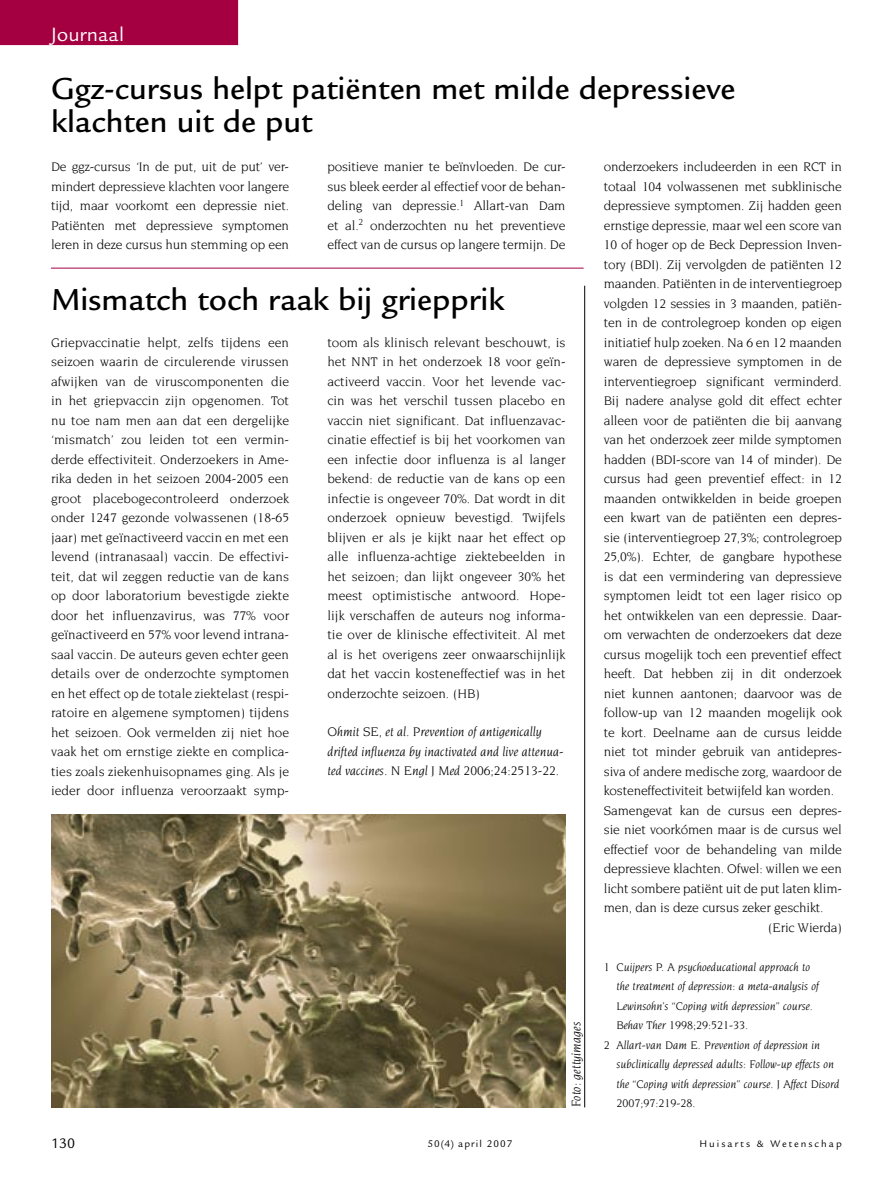
<style>
.page{position:relative;width:893px;height:1191px;background:#fff}
.page>*{position:absolute;margin:0;border:0;box-sizing:border-box;transform-origin:0 0}
.Artikelkop{font:500 33px/33px "Legacy Sans";color:#000}
.Rubriekskop{font:21px "Legacy Sans";color:#fff}
.t1{font:15px "Legacy Sans";color:#000}
.t2{font:13.5px/19.5px "Novarese";letter-spacing:-.015em;color:#000;text-align:justify}
.Bijschrift_figuur{font:italic 13.5px/19.5px "Novarese";color:#000}
.Literatuurlijst{font:italic 12px/19.5px "Novarese";color:#000}
.t3{font:10.5px "Legacy Sans";letter-spacing:.19em;color:#000}
.t4{font:10.5px "Legacy Sans";letter-spacing:.1em;color:#000}
</style>
<div class="page">
<div style="left:0;top:0;width:238px;height:45px;background:#a40041"></div>
<hr style="left:51px;top:268px;width:533px;height:1px;background:#a40041">
<hr style="left:584px;top:286px;width:1px;height:821px;background:#000">
<img style="left:51px;top:815px;width:515px;height:292px">
<p class="Rubriekskop" style="left:51px;top:22px;width:75px">Journaal</p>
<p class="Artikelkop" style="left:51px;top:72px;width:686px">Ggz-cursus helpt patiënten met milde depressieve klachten uit de put</p>
<p class="t2" style="left:51px;top:157px;width:240px">De ggz-cursus ‘In de put, uit de put’ ver&shy;mindert depressieve klachten voor langere tijd, maar voorkomt een depressie niet.<br>Patiënten met depressieve symptomen leren in deze cursus hun stemming op een</p>
<p class="t2" style="left:327px;top:157px;width:240px">positieve manier te beïnvloeden. De cur&shy;sus bleek eerder al effectief voor de behan&shy;deling van depressie.<sup>1</sup> Allart-van Dam et al.<sup>2</sup> onderzochten nu het preventieve effect van de cursus op langere termijn. De</p>
<p class="t2" style="left:604px;top:157px;width:240px">onderzoekers includeerden in een RCT in totaal 104 volwassenen met subklinische depressieve symptomen. Zij hadden geen ernstige depressie, maar wel een score van 10 of hoger op de Beck Depression Inven&shy;tory (BDI). Zij vervolgden de patiënten 12 maanden. Patiënten in de interventiegroep volgden 12 sessies in 3 maanden, patiën&shy;ten in de controlegroep konden op eigen initiatief hulp zoeken. Na 6 en 12 maanden waren de depressieve symptomen in de interventiegroep significant verminderd.<br>Bij nadere analyse gold dit effect echter alleen voor de patiënten die bij aanvang van het onderzoek zeer milde symptomen hadden (BDI-score van 14 of minder). De cursus had geen preventief effect: in 12 maanden ontwikkelden in beide groepen een kwart van de patiënten een depres&shy;sie (interventiegroep 27,3%; controlegroep 25,0%). Echter, de gangbare hypothese is dat een vermindering van depressieve symptomen leidt tot een lager risico op het ontwikkelen van een depressie. Daar&shy;om verwachten de onderzoekers dat deze cursus mogelijk toch een preventief effect heeft. Dat hebben zij in dit onderzoek niet kunnen aantonen; daarvoor was de follow-up van 12 maanden mogelijk ook te kort. Deelname aan de cursus leidde niet tot minder gebruik van antidepres&shy;siva of andere medische zorg, waardoor de kosteneffectiviteit betwijfeld kan worden.</p>
<p class="t2" style="left:604px;top:800px;width:240px">Samengevat kan de cursus een depres&shy;sie niet voorkómen maar is de cursus wel effectief voor de behandeling van milde depressieve klachten. Ofwel: willen we een licht sombere patiënt uit de put laten klim&shy;men, dan is deze cursus zeker geschikt.</p>
<p class="t2" style="left:768px;top:917px;width:75px">(Eric Wierda)</p>
<p class="Literatuurlijst" style="left:617px;top:957px;width:204px;text-indent:-13px">1 Cuijpers P. A psychoeducational approach to the treatment of depression: a meta-analysis of Lewinsohn’s “Coping with depression” course.<br>Behav Ther 1998;29:521-33.</p>
<p class="Literatuurlijst" style="left:617px;top:1035px;width:224px;text-indent:-13px">2 Allart-van Dam E. Prevention of depression in subclinically depressed adults: Follow-up effects on the “Coping with depression” course. J Affect Disord</p>
<p class="Artikelkop" style="left:51px;top:283px;width:455px">Mismatch toch raak bij griepprik</p>
<p class="t2" style="left:51px;top:332px;width:240px">Griepvaccinatie helpt, zelfs tijdens een seizoen waarin de circulerende virussen afwijken van de viruscomponenten die in het griepvaccin zijn opgenomen. Tot nu toe nam men aan dat een dergelijke ‘mismatch’ zou leiden tot een vermin&shy;derde effectiviteit. Onderzoekers in Ame&shy;rika deden in het seizoen 2004-2005 een groot placebogecontroleerd onderzoek onder 1247 gezonde volwassenen (18-65 jaar) met geïnactiveerd vaccin en met een levend (intranasaal) vaccin. De effectivi&shy;teit, dat wil zeggen reductie van de kans op door laboratorium bevestigde ziekte door het influenzavirus, was 77% voor geïnactiveerd en 57% voor levend intrana&shy;saal vaccin. De auteurs geven echter geen details over de onderzochte symptomen en het effect op de totale ziektelast (respi&shy;ratoire en algemene symptomen) tijdens het seizoen. Ook vermelden zij niet hoe vaak het om ernstige ziekte en complica&shy;ties zoals ziekenhuisopnames ging. Als je ieder door influenza veroorzaakt symp-</p>
<p class="t2" style="left:327px;top:332px;width:240px">toom als klinisch relevant beschouwt, is het NNT in het onderzoek 18 voor geïn&shy;activeerd vaccin. Voor het levende vac&shy;cin was het verschil tussen placebo en vaccin niet significant. Dat influenzavac&shy;cinatie effectief is bij het voorkomen van een infectie door influenza is al langer bekend: de reductie van de kans op een infectie is ongeveer 70%. Dat wordt in dit onderzoek opnieuw bevestigd. Twijfels blijven er als je kijkt naar het effect op alle influenza-achtige ziektebeelden in het seizoen; dan lijkt ongeveer 30% het meest optimistische antwoord. Hope&shy;lijk verschaffen de auteurs nog informa&shy;tie over de klinische effectiviteit. Al met al is het overigens zeer onwaarschijnlijk dat het vaccin kosteneffectief was in het onderzochte seizoen. (HB)</p>
<p class="Bijschrift_figuur" style="left:327px;top:721px;width:238px">Ohmit SE, et al. Prevention of antigenically drifted influenza by inactivated and live attenua&shy;ted vaccines. N Engl J Med 2006;24:2513-22.</p>
<p class="Bijschrift_figuur" style="left:566px;top:1107px;width:87px;rotate:-90deg">Foto: gettyimages</p>
<p class="Literatuurlijst" style="left:617px;top:1093px;width:81px">2007;97:219-28.</p>
<p class="t1" style="left:51px;top:1134px;width:26px">130</p>
<p class="t4" style="left:427px;top:1138px;width:87px">50(4) april 2007</p>
<p class="t3" style="left:699px;top:1138px;width:144px">Huisarts &amp; Wetenschap</p>
</div>
